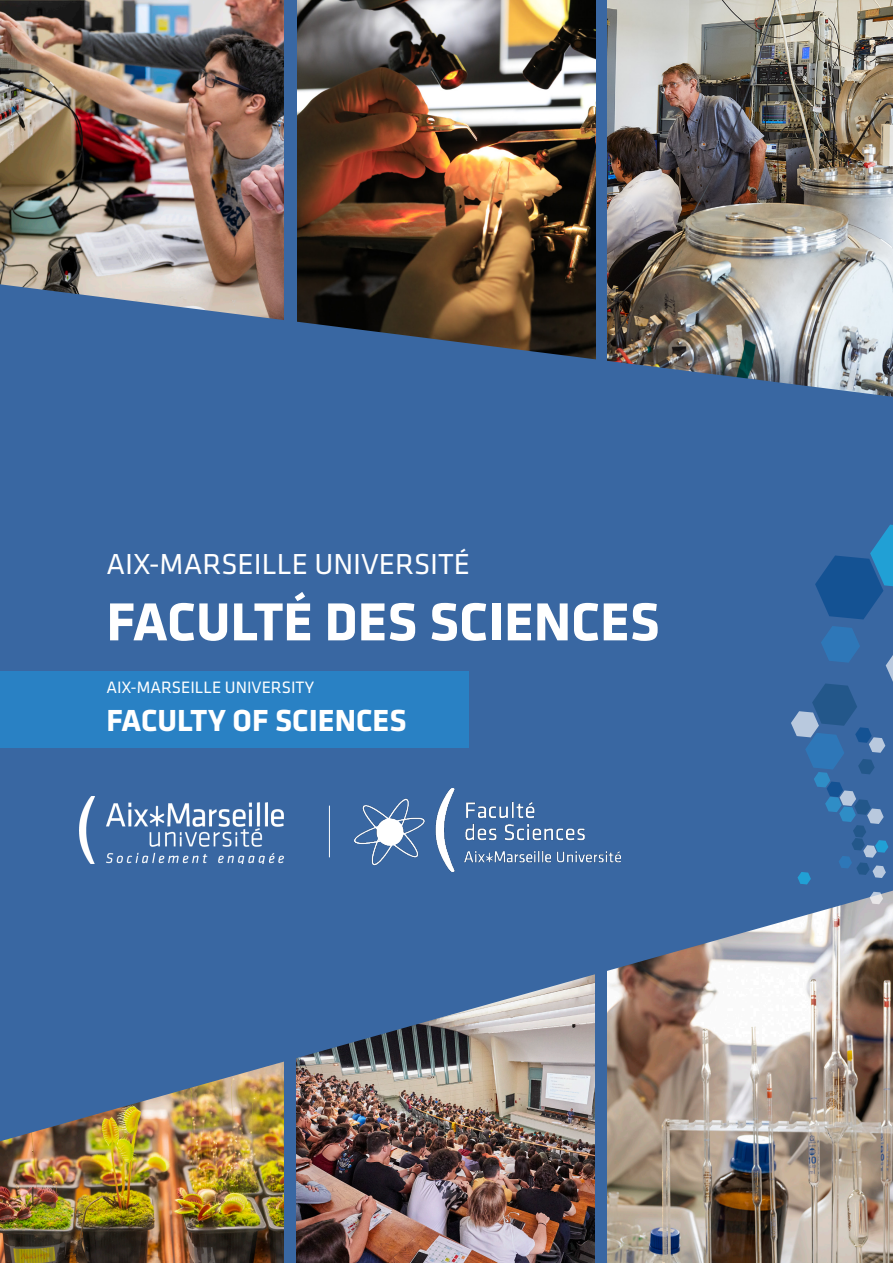
<style>
.page{position:relative;width:893px;height:1263px;background:#fff}
.page>*{position:absolute;margin:0;border:0;box-sizing:border-box;transform-origin:0 0}
.t1{font:700 55.35px "Klavika Basic";color:#fff}
.t2{font:700 31.65px "Klavika Basic";color:#fff}
.t3{font:30px "Klavika Basic";color:#fff}
.t4{font:17.1px "Klavika Basic";color:#fff}
</style>
<div class="page">
<div style="left:0;top:0;width:791px;height:1263px;background:#3967a2"></div>
<img style="left:0;top:1141px;width:283px;height:122px">
<img style="left:296px;top:1141px;width:298px;height:122px">
<img style="left:608px;top:1141px;width:285px;height:122px">
<img style="left:0;top:0;width:283px;height:284px">
<img style="left:297px;top:0;width:298px;height:284px">
<img style="left:608px;top:0;width:285px;height:284px">
<svg style="left:0;top:284px;width:893px;height:421px;background:#43699a"></svg>
<div style="left:0;top:671px;width:468px;height:77px;background:#2981c4"></div>
<img style="left:0;top:843px;width:893px;height:298px">
<hr style="left:329px;top:806px;width:1px;height:51px;background:#fff">
<svg style="left:870px;top:892px;width:13px;height:12px"></svg>
<svg style="left:815px;top:525px;width:78px;height:94px;background:#2664a1"></svg>
<svg style="left:791px;top:626px;width:102px;height:258px;background:#3b6da5"></svg>
<img style="left:355px;top:789px;width:265px;height:83px">
<img style="left:80px;top:797px;width:203px;height:67px">
<p class="t3" style="left:106px;top:544px;width:365px">AIX-MARSEILLE UNIVERSITÉ</p>
<p class="t1" style="left:106px;top:582px;width:555px">FACULTÉ DES SCIENCES</p>
<p class="t4" style="left:106px;top:676px;width:209px">AIX-MARSEILLE UNIVERSITY</p>
<p class="t2" style="left:106px;top:698px;width:302px">FACULTY OF SCIENCES</p>
</div>
